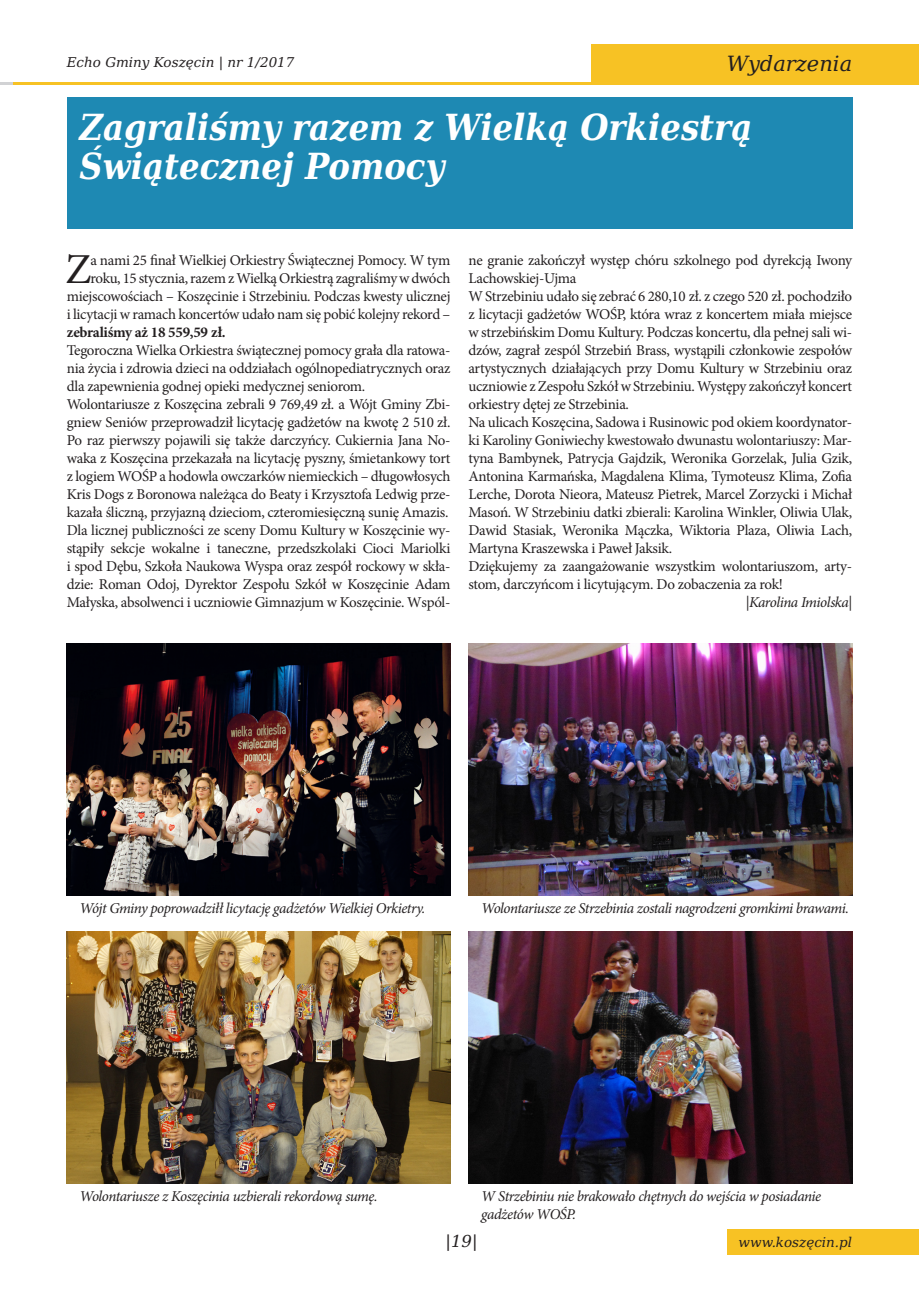
<style>
.page{position:relative;width:919px;height:1289px;background:#fff}
.page>*{position:absolute;margin:0;border:0;box-sizing:border-box;transform-origin:0 0}
.t1{font:42.75px "Minion Pro";color:#231f20}
.t2{font:italic 700 36px/39px "DejaVu Serif Condensed";color:#fff}
.t3{font:italic 21px "DejaVu Serif";color:#231f20}
.t4{font:italic 16.5px "DejaVu Serif";color:#231f20}
.t5{font:15px/18px "Minion Pro";letter-spacing:-.02em;color:#231f20}
.t6{font:italic 15px/18px "Minion Pro";letter-spacing:-.035em;color:#231f20}
.t7{font:700 15px "Minion Pro";letter-spacing:-.02em;color:#231f20}
.t8{font:italic 13.5px "DejaVu Serif";color:#231f20}
</style>
<div class="page">
<svg style="left:0;top:82px;width:13px;height:3px"></svg>
<div style="left:726px;top:1229px;width:192px;height:26px;background:#f7c224"></div>
<hr style="left:13px;top:82px;width:893px;height:3px;background:#f7c224">
<div style="left:591px;top:44px;width:327px;height:41px;background:#f7c224"></div>
<div style="left:67px;top:98px;width:785px;height:131px;background:#1e89b3"></div>
<img style="left:67px;top:643px;width:383px;height:252px">
<img style="left:468px;top:643px;width:384px;height:252px">
<img style="left:468px;top:931px;width:384px;height:252px">
<img style="left:67px;top:931px;width:383px;height:252px">
<p class="t8" style="left:67px;top:52px;width:229px">Echo Gminy Koszęcin | nr 1/2017</p>
<h3 class="t3" style="left:726px;top:48px;width:127px">Wydarzenia</h3>
<h2 class="t2" style="left:80px;top:107px;width:674px">Zagraliśmy razem z Wielką Orkiestrą<br>Świątecznej Pomocy</h2>
<p class="t5" style="left:67px;top:251px;width:385px;text-align:right">a nami 25 finał Wielkiej Orkiestry Świątecznej Pomocy. W tym roku, 15 stycznia, razem z Wielką Orkiestrą zagraliśmy w dwóch miejscowościach – Koszęcinie i Strzebiniu. Podczas kwesty ulicznej i licytacji w ramach koncertów udało nam się pobić kolejny rekord –</p>
<p class="t7" style="left:67px;top:321px;width:160px">zebraliśmy aż 18 559,59 zł.</p>
<p class="t5" style="left:67px;top:341px;width:385px">Tegoroczna Wielka Orkiestra świątecznej pomocy grała dla ratowa&shy;nia życia i zdrowia dzieci na oddziałach ogólnopediatrycznych oraz dla zapewnienia godnej opieki medycznej seniorom.<br>Wolontariusze z Koszęcina zebrali 9 769,49 zł. a Wójt Gminy Zbi&shy;gniew Seniów przeprowadził licytację gadżetów na kwotę 2 510 zł.<br>Po raz pierwszy pojawili się także darczyńcy. Cukiernia Jana No&shy;waka z Koszęcina przekazała na licytację pyszny, śmietankowy tort z logiem WOŚP a hodowla owczarków niemieckich – długowłosych Kris Dogs z Boronowa należąca do Beaty i Krzysztofa Ledwig prze&shy;kazała śliczną, przyjazną dzieciom, czteromiesięczną sunię Amazis.<br>Dla licznej publiczności ze sceny Domu Kultury w Koszęcinie wy&shy;stąpiły sekcje wokalne i taneczne, przedszkolaki Cioci Mariolki i spod Dębu, Szkoła Naukowa Wyspa oraz zespół rockowy w skła&shy;dzie: Roman Odoj, Dyrektor Zespołu Szkół w Koszęcinie Adam Małyska, absolwenci i uczniowie Gimnazjum w Koszęcinie. Wspól-</p>
<h1 class="t1" style="left:66px;top:240px;width:27px">Z</h1>
<p class="t5" style="left:468px;top:251px;width:385px">ne granie zakończył występ chóru szkolnego pod dyrekcją Iwony Lachowskiej-Ujma<br>W Strzebiniu udało się zebrać 6 280,10 zł. z czego 520 zł. pochodziło z licytacji gadżetów WOŚP, która wraz z koncertem miała miejsce w strzebińskim Domu Kultury. Podczas koncertu, dla pełnej sali wi&shy;dzów, zagrał zespól Strzebiń Brass, wystąpili członkowie zespołów artystycznych działających przy Domu Kultury w Strzebiniu oraz uczniowie z Zespołu Szkół w Strzebiniu. Występy zakończył koncert orkiestry dętej ze Strzebinia.<br>Na ulicach Koszęcina, Sadowa i Rusinowic pod okiem koordynator&shy;ki Karoliny Goniwiechy kwestowało dwunastu wolontariuszy: Mar&shy;tyna Bambynek, Patrycja Gajdzik, Weronika Gorzelak, Julia Gzik, Antonina Karmańska, Magdalena Klima, Tymoteusz Klima, Zofia Lerche, Dorota Nieora, Mateusz Pietrek, Marcel Zorzycki i Michał Masoń. W Strzebiniu datki zbierali: Karolina Winkler, Oliwia Ulak, Dawid Stasiak, Weronika Mączka, Wiktoria Plaza, Oliwia Lach, Martyna Kraszewska i Paweł Jaksik.<br>Dziękujemy za zaangażowanie wszystkim wolontariuszom, arty&shy;stom, darczyńcom i licytującym. Do zobaczenia za rok!</p>
<p class="t6" style="left:745px;top:593px;width:108px">|Karolina Imiolska|</p>
<p class="t6" style="left:80px;top:899px;width:347px">Wójt Gminy poprowadziłł licytację gadżetów Wielkiej Orkietry.</p>
<p class="t6" style="left:481px;top:899px;width:369px">Wolontariusze ze Strzebinia zostali nagrodzeni gromkimi brawami.</p>
<p class="t6" style="left:80px;top:1187px;width:300px">Wolontariusze z Koszęcinia uzbierali rekordową sumę.</p>
<p class="t6" style="left:481px;top:1187px;width:341px">W Strzebiniu nie brakowało chętnych do wejścia w posiadanie gadżetów WOŚP.</p>
<p class="t4" style="left:445px;top:1228px;width:34px">|19|</p>
<p class="t8" style="left:738px;top:1231px;width:115px">www.koszęcin.pl</p>
</div>
